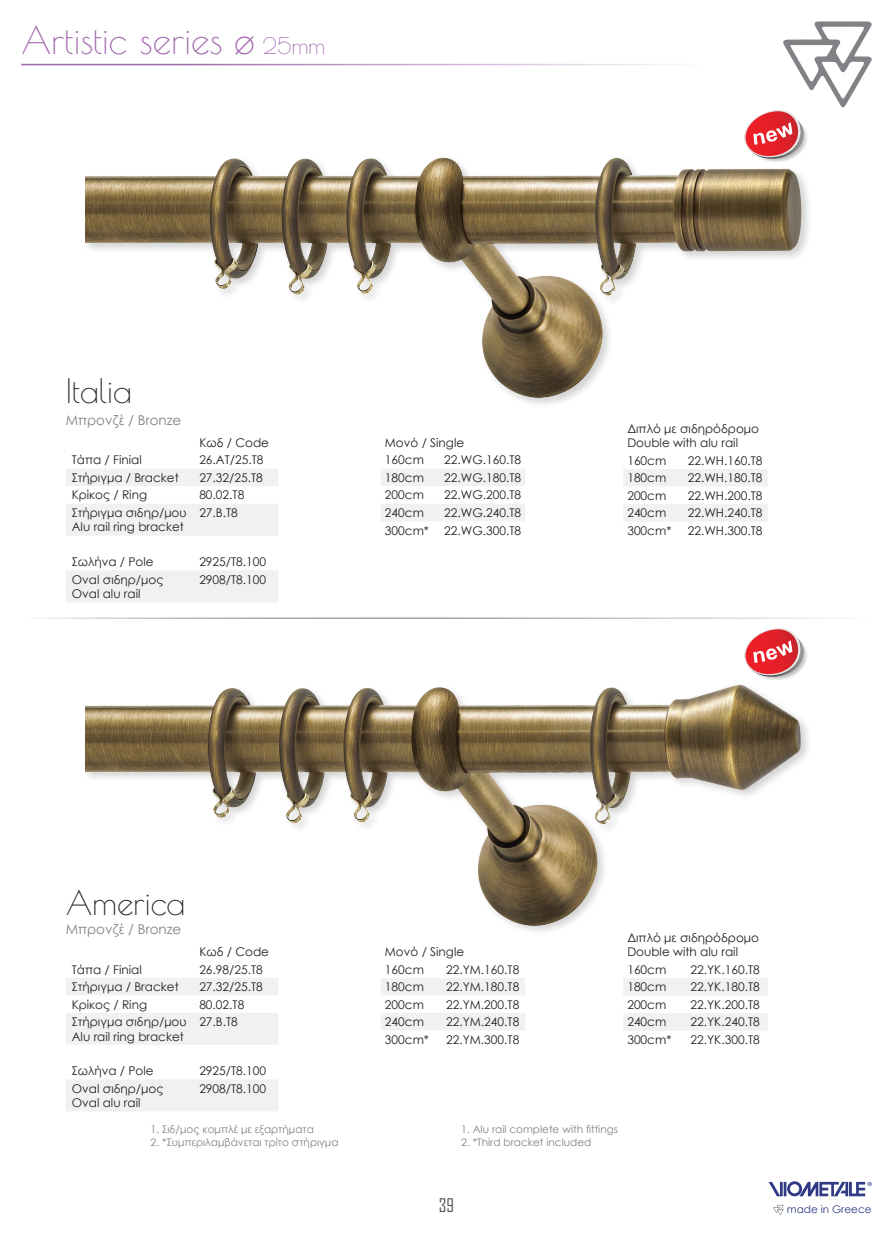
<style>
.page{position:relative;width:893px;height:1234px;background:#fff}
.page>*{position:absolute;margin:0;border:0;box-sizing:border-box;transform-origin:0 0}
.t1{font:37.5px "Aka Acid GR Poiret";color:#a067ab}
.t2{font:33px "Aka Acid GR Poiret";color:#231f20}
.t3{font:18px "Agency FB";color:#57585a}
.t4{font:13.5px "Century Gothic";color:#808285}
.t5{font:12px/14.4px "Century Gothic";color:#231f20}
.t6{font:10.5px "Century Gothic";color:#808285}
.t7{font:10.5px "Century Gothic";color:#303a85}
.s1{font-family:"Arial Unicode MS";font-weight:700;font-size:26.1px}
.s2{font-size:22.5px}
</style>
<div class="page">
<svg style="left:773px;top:1204px;width:11px;height:10px"></svg>
<svg style="left:769px;top:1181px;width:103px;height:14px"></svg>
<hr style="left:21px;top:64px;width:706px;height:1px;background:#a067ab">
<svg style="left:66px;top:469px;width:212px;height:66px"></svg>
<svg style="left:381px;top:469px;width:144px;height:52px"></svg>
<svg style="left:623px;top:469px;width:145px;height:52px"></svg>
<div style="left:66px;top:570px;width:212px;height:32px;background:#f0f1f2"></div>
<svg style="left:66px;top:978px;width:212px;height:66px"></svg>
<svg style="left:381px;top:978px;width:144px;height:52px"></svg>
<svg style="left:623px;top:978px;width:145px;height:52px"></svg>
<div style="left:66px;top:1080px;width:212px;height:31px;background:#f0f1f2"></div>
<img style="left:85px;top:157px;width:723px;height:246px">
<img style="left:85px;top:679px;width:723px;height:252px">
<svg style="left:741px;top:21px;width:131px;height:141px"></svg>
<svg style="left:744px;top:628px;width:63px;height:51px"></svg>
<h1 class="t1" style="left:21px;top:18px;width:306px">Artistic series <span class="s1">∅</span> <span class="s2">25mm</span></h1>
<h2 class="t2" style="left:66px;top:371px;width:68px">Italia</h2>
<p class="t4" style="left:66px;top:410px;width:117px">Μπρονζέ / Bronze</p>
<p class="t5" style="left:199px;top:435px;width:71px">Κωδ / Code</p>
<p class="t5" style="left:72px;top:452px;width:71px">Τάπα / Finial</p>
<p class="t5" style="left:199px;top:452px;width:66px">26.AT/25.T8</p>
<p class="t5" style="left:72px;top:470px;width:109px">Στήριγμα / Bracket</p>
<p class="t5" style="left:199px;top:470px;width:65px">27.32/25.T8</p>
<p class="t5" style="left:72px;top:487px;width:77px">Κρίκος / Ring</p>
<p class="t5" style="left:199px;top:487px;width:47px">80.02.T8</p>
<p class="t5" style="left:72px;top:505px;width:116px">Στήριγμα σιδηρ/μου<br>Alu rail ring bracket</p>
<p class="t5" style="left:199px;top:505px;width:40px">27.B.T8</p>
<p class="t5" style="left:72px;top:554px;width:83px">Σωλήνα / Pole</p>
<p class="t5" style="left:199px;top:554px;width:68px">2925/T8.100</p>
<p class="t5" style="left:72px;top:571px;width:93px">Oval σιδηρ/μος<br>Οval alu rail</p>
<p class="t5" style="left:199px;top:571px;width:68px">2908/T8.100</p>
<p class="t5" style="left:385px;top:433px;width:81px;line-height:17.5px">Μονό / Single<br>160cm</p>
<p class="t5" style="left:444px;top:452px;width:78px">22.WG.160.T8</p>
<p class="t5" style="left:385px;top:470px;width:40px">180cm</p>
<p class="t5" style="left:444px;top:470px;width:78px">22.WG.180.T8</p>
<p class="t5" style="left:385px;top:487px;width:40px">200cm</p>
<p class="t5" style="left:444px;top:487px;width:78px">22.WG.200.T8</p>
<p class="t5" style="left:385px;top:505px;width:40px">240cm</p>
<p class="t5" style="left:444px;top:505px;width:78px">22.WG.240.T8</p>
<p class="t5" style="left:385px;top:522px;width:46px">300cm*</p>
<p class="t5" style="left:444px;top:522px;width:78px">22.WG.300.T8</p>
<p class="t5" style="left:627px;top:421px;width:133px">Διπλό με σιδηρόδρομο<br>Double with alu rail</p>
<p class="t5" style="left:627px;top:453px;width:40px">160cm</p>
<p class="t5" style="left:688px;top:453px;width:76px">22.WH.160.T8</p>
<p class="t5" style="left:627px;top:470px;width:40px">180cm</p>
<p class="t5" style="left:688px;top:470px;width:76px">22.WH.180.T8</p>
<p class="t5" style="left:627px;top:488px;width:40px">200cm</p>
<p class="t5" style="left:688px;top:488px;width:76px">22.WH.200.T8</p>
<p class="t5" style="left:627px;top:505px;width:40px">240cm</p>
<p class="t5" style="left:688px;top:505px;width:76px">22.WH.240.T8</p>
<p class="t5" style="left:627px;top:523px;width:46px">300cm*</p>
<p class="t5" style="left:688px;top:523px;width:76px">22.WH.300.T8</p>
<h2 class="t2" style="left:66px;top:882px;width:121px">America</h2>
<p class="t4" style="left:66px;top:919px;width:117px">Μπρονζέ / Bronze</p>
<p class="t5" style="left:199px;top:944px;width:71px">Κωδ / Code</p>
<p class="t5" style="left:72px;top:961px;width:71px">Τάπα / Finial</p>
<p class="t5" style="left:199px;top:961px;width:65px">26.98/25.T8</p>
<p class="t5" style="left:72px;top:979px;width:109px">Στήριγμα / Bracket</p>
<p class="t5" style="left:199px;top:979px;width:65px">27.32/25.T8</p>
<p class="t5" style="left:72px;top:996px;width:77px">Κρίκος / Ring</p>
<p class="t5" style="left:199px;top:996px;width:47px">80.02.T8</p>
<p class="t5" style="left:72px;top:1014px;width:116px">Στήριγμα σιδηρ/μου<br>Alu rail ring bracket</p>
<p class="t5" style="left:199px;top:1014px;width:40px">27.B.T8</p>
<p class="t5" style="left:72px;top:1063px;width:83px">Σωλήνα / Pole</p>
<p class="t5" style="left:199px;top:1063px;width:68px">2925/T8.100</p>
<p class="t5" style="left:72px;top:1080px;width:93px">Oval σιδηρ/μος<br>Οval alu rail</p>
<p class="t5" style="left:199px;top:1080px;width:68px">2908/T8.100</p>
<p class="t6" style="left:151px;top:1121px;width:165px">1. Σιδ/μος κομπλέ με εξαρτήματα</p>
<p class="t6" style="left:151px;top:1134px;width:189px">2. *Συμπεριλαμβάνεται τρίτο στήριγμα</p>
<p class="t5" style="left:385px;top:942px;width:81px;line-height:17.5px">Μονό / Single<br>160cm</p>
<p class="t5" style="left:446px;top:961px;width:75px">22.YM.160.T8</p>
<p class="t5" style="left:385px;top:979px;width:40px">180cm</p>
<p class="t5" style="left:446px;top:979px;width:75px">22.YM.180.T8</p>
<p class="t5" style="left:385px;top:996px;width:40px">200cm</p>
<p class="t5" style="left:446px;top:996px;width:75px">22.YM.200.T8</p>
<p class="t5" style="left:385px;top:1014px;width:40px">240cm</p>
<p class="t5" style="left:446px;top:1014px;width:75px">22.YM.240.T8</p>
<p class="t5" style="left:385px;top:1031px;width:46px">300cm*</p>
<p class="t5" style="left:446px;top:1031px;width:75px">22.YM.300.T8</p>
<p class="t5" style="left:627px;top:930px;width:133px">Διπλό με σιδηρόδρομο<br>Double with alu rail</p>
<p class="t5" style="left:627px;top:961px;width:40px">160cm</p>
<p class="t5" style="left:691px;top:961px;width:71px">22.YK.160.T8</p>
<p class="t5" style="left:627px;top:979px;width:40px">180cm</p>
<p class="t5" style="left:691px;top:979px;width:71px">22.YK.180.T8</p>
<p class="t5" style="left:627px;top:996px;width:40px">200cm</p>
<p class="t5" style="left:691px;top:996px;width:71px">22.YK.200.T8</p>
<p class="t5" style="left:627px;top:1014px;width:40px">240cm</p>
<p class="t5" style="left:691px;top:1014px;width:71px">22.YK.240.T8</p>
<p class="t5" style="left:627px;top:1032px;width:46px">300cm*</p>
<p class="t5" style="left:691px;top:1032px;width:71px">22.YK.300.T8</p>
<p class="t6" style="left:461px;top:1121px;width:158px">1. Alu rail complete with fittings</p>
<p class="t6" style="left:461px;top:1134px;width:132px">2. *Third bracket included</p>
<h3 class="t3" style="left:439px;top:1194px;width:17px">39</h3>
<p class="t7" style="left:787px;top:1201px;width:86px">made in Greece</p>
</div>
